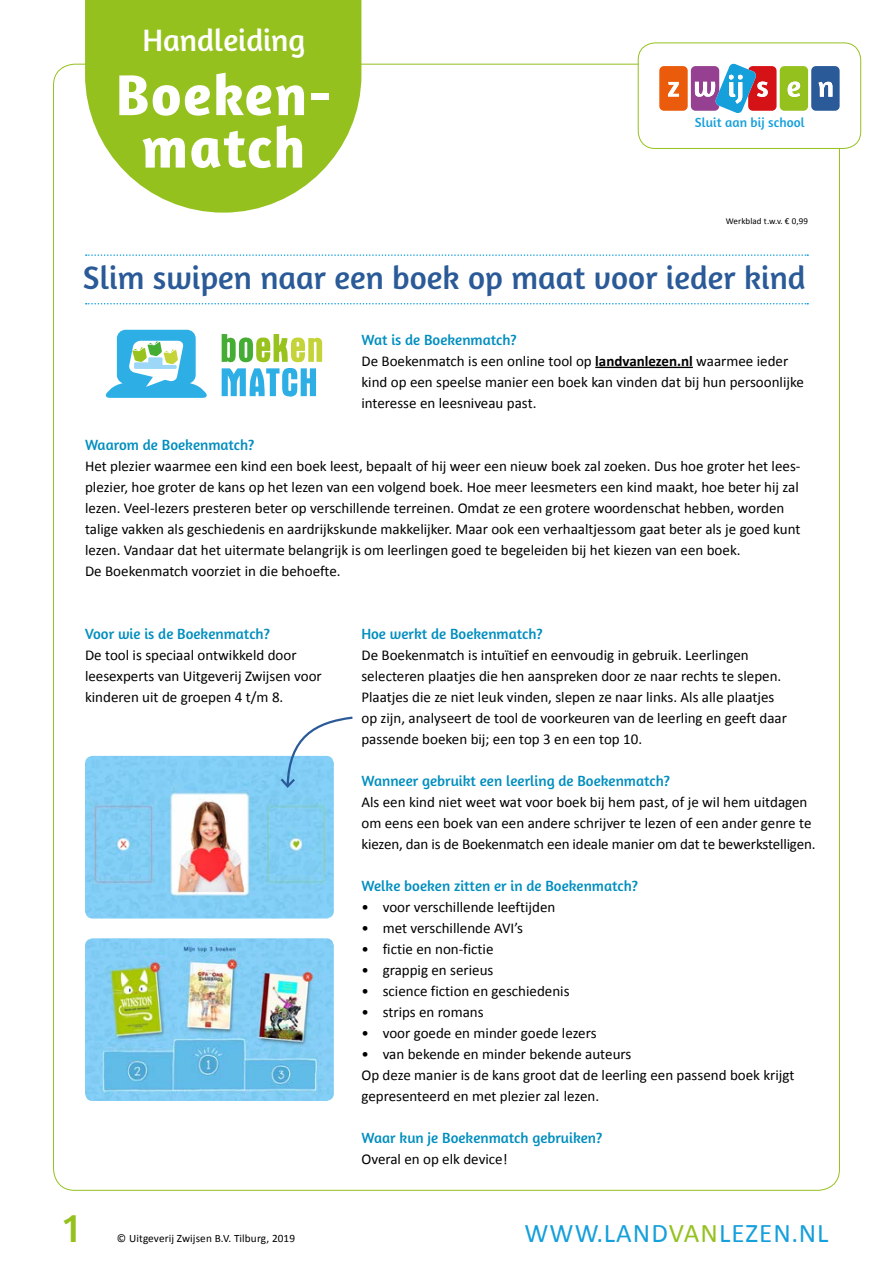
<style>
.page{position:relative;width:893px;height:1263px;background:#fff}
.page>*{position:absolute;margin:0;border:0;box-sizing:border-box;transform-origin:0 0}
.t1{font:700 58.5px "Amaranth";letter-spacing:.03em;color:#fff}
.t2{font:42px "Amaranth";color:#95c11f}
.t3{font:33px "Amaranth";color:#2a5a97}
.t4{font:31.5px "Amaranth";color:#fff}
.t5{font:27px "Calibri";letter-spacing:.04em;color:#159fdb}
.t6{font:15px/21px "Calibri";color:#000}
.t7{font:15px "Amaranth";color:#008ebf}
.t8{font:13.5px "Amaranth";letter-spacing:.005em;color:#159fdb}
.t9{font:11.25px "Calibri";letter-spacing:.01em;color:#000}
.t10{font:9px "Calibri";letter-spacing:.01em;color:#000}
.s1{font-weight:700}
.s2{color:#95c11f}
</style>
<div class="page">
<div style="left:638px;top:43px;width:223px;height:106px;border:1px solid #95c11f;border-radius:17px"></div>
<svg style="left:659px;top:63px;width:181px;height:50px"></svg>
<svg style="left:85px;top:0;width:276px;height:213px;background:#a3c93e"></svg>
<svg style="left:86px;top:254px;width:722px;height:2px"></svg>
<svg style="left:86px;top:303px;width:722px;height:1px"></svg>
<hr style="left:595px;top:367px;width:98px;height:1px;background:#000">
<img style="left:85px;top:756px;width:249px;height:162px">
<img style="left:85px;top:938px;width:249px;height:163px">
<svg style="left:222px;top:334px;width:100px;height:63px"></svg>
<svg style="left:105px;top:330px;width:102px;height:68px"></svg>
<svg style="left:278px;top:716px;width:75px;height:74px"></svg>
<h3 class="t4" style="left:143px;top:22px;width:164px">Handleiding</h3>
<h1 class="t1" style="left:116px;top:58px;width:217px">Boeken-</h1>
<h1 class="t1" style="left:141px;top:110px;width:165px">match</h1>
<p class="t8" style="left:695px;top:115px;width:111px">Sluit aan bij school</p>
<p class="t10" style="left:726px;top:215px;width:84px">Werkblad t.w.v. € 0,99</p>
<h3 class="t3" style="left:83px;top:258px;width:724px">Slim swipen naar een boek op maat voor ieder kind</h3>
<p class="t7" style="left:361px;top:331px;width:157px">Wat is de Boekenmatch?</p>
<p class="t6" style="left:361px;top:351px;width:444px">De Boekenmatch is een online tool op <span class="s1">landvanlezen.nl</span> waarmee ieder kind op een speelse manier een boek kan vinden dat bij hun persoonlijke interesse en leesniveau past.</p>
<p class="t7" style="left:85px;top:436px;width:171px">Waarom de Boekenmatch?</p>
<p class="t6" style="left:85px;top:456px;width:717px">Het plezier waarmee een kind een boek leest, bepaalt of hij weer een nieuw boek zal zoeken. Dus hoe groter het lees&shy;plezier, hoe groter de kans op het lezen van een volgend boek. Hoe meer leesmeters een kind maakt, hoe beter hij zal lezen. Veel-lezers presteren beter op verschillende terreinen. Omdat ze een grotere woordenschat hebben, worden talige vakken als geschiedenis en aardrijkskunde makkelijker. Maar ook een verhaaltjessom gaat beter als je goed kunt lezen. Vandaar dat het uitermate belangrijk is om leerlingen goed te begeleiden bij het kiezen van een boek.<br>De Boekenmatch voorziet in die behoefte.</p>
<p class="t7" style="left:85px;top:625px;width:186px">Voor wie is de Boekenmatch?</p>
<p class="t6" style="left:85px;top:645px;width:238px">De tool is speciaal ontwikkeld door leesexperts van Uitgeverij Zwijsen voor kinderen uit de groepen 4 t/m 8.</p>
<p class="t7" style="left:361px;top:625px;width:183px">Hoe werkt de Boekenmatch?</p>
<p class="t6" style="left:361px;top:645px;width:427px">De Boekenmatch is intuïtief en eenvoudig in gebruik. Leerlingen selecteren plaatjes die hen aanspreken door ze naar rechts te slepen.<br>Plaatjes die ze niet leuk vinden, slepen ze naar links. Als alle plaatjes op zijn, analyseert de tool de voorkeuren van de leerling en geeft daar passende boeken bij; een top 3 en een top 10.</p>
<p class="t7" style="left:361px;top:772px;width:310px">Wanneer gebruikt een leerling de Boekenmatch?</p>
<p class="t6" style="left:361px;top:792px;width:456px">Als een kind niet weet wat voor boek bij hem past, of je wil hem uitdagen om eens een boek van een andere schrijver te lezen of een ander genre te kiezen, dan is de Boekenmatch een ideale manier om dat te bewerkstelligen.</p>
<p class="t7" style="left:361px;top:877px;width:278px">Welke boeken zitten er in de Boekenmatch?</p>
<p class="t6" style="left:361px;top:897px;width:195px">• voor verschillende leeftijden</p>
<p class="t6" style="left:361px;top:918px;width:163px">• met verschillende AVI’s</p>
<p class="t6" style="left:361px;top:939px;width:134px">• fictie en non-fictie</p>
<p class="t6" style="left:361px;top:960px;width:134px">• grappig en serieus</p>
<p class="t6" style="left:361px;top:981px;width:210px">• science fiction en geschiedenis</p>
<p class="t6" style="left:361px;top:1002px;width:124px">• strips en romans</p>
<p class="t6" style="left:361px;top:1023px;width:237px">• voor goede en minder goede lezers</p>
<p class="t6" style="left:361px;top:1044px;width:434px">• van bekende en minder bekende auteurs<br>Op deze manier is de kans groot dat de leerling een passend boek krijgt gepresenteerd en met plezier zal lezen.</p>
<p class="t7" style="left:361px;top:1129px;width:243px">Waar kun je Boekenmatch gebruiken?</p>
<p class="t6" style="left:361px;top:1149px;width:148px">Overal en op elk device!</p>
<h2 class="t2" style="left:64px;top:1203px;width:18px">1</h2>
<p class="t9" style="left:117px;top:1231px;width:180px">© Uitgeverij Zwijsen B.V. Tilburg, 2019</p>
<h3 class="t5" style="left:525px;top:1216px;width:306px">WWW.LAND<span class="s2">VAN</span>LEZEN.NL</h3>
</div>
